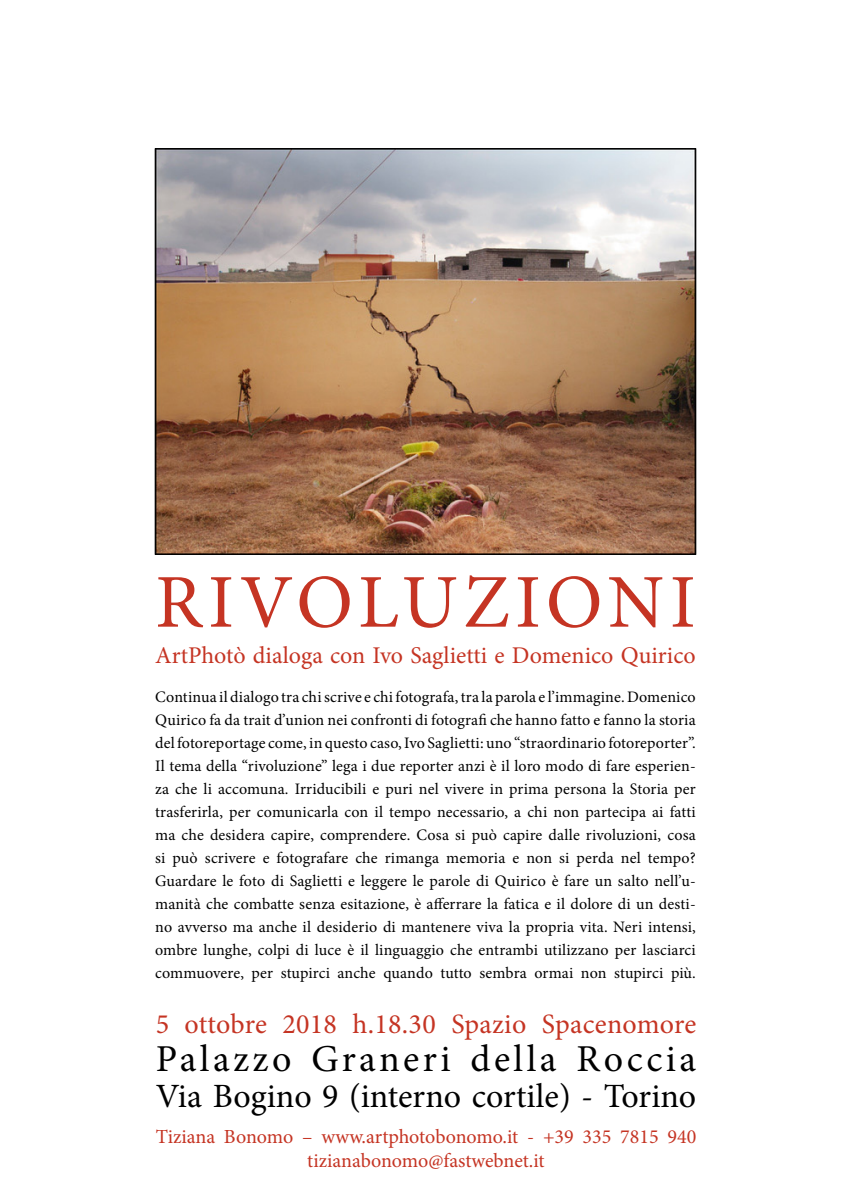
<style>
.page{position:relative;width:851px;height:1191px;background:#fff}
.page>*{position:absolute;margin:0;border:0;box-sizing:border-box;transform-origin:0 0}
.t1{font:76px "Minion Pro";letter-spacing:.07em;color:#c53423}
.t2{font:38px "Minion Pro";letter-spacing:.09em;color:#000}
.t3{font:34px "Minion Pro";color:#000}
.t4{font:28px "Minion Pro";letter-spacing:.01em;color:#c53423}
.t5{font:24px "Minion Pro";color:#c53423}
.t6{font:20px "Minion Pro";letter-spacing:-.005em;color:#c53423}
.t7{font:16px/23px "Minion Pro";letter-spacing:.005em;color:#000;text-align:justify}
</style>
<div class="page">
<img style="left:157px;top:150px;width:537px;height:403px">
<p class="t1" style="left:155px;top:551px;width:542px">RIVOLUZIONI</p>
<p class="t5" style="left:155px;top:639px;width:542px">ArtPhotò dialoga con Ivo Saglietti e Domenico Quirico</p>
<p class="t7" style="left:155px;top:685px;width:542px">Continua il dialogo tra chi scrive e chi fotografa, tra la parola e l’immagine. Domenico Quirico fa da trait d’union nei confronti di fotografi che hanno fatto e fanno la storia del fotoreportage come, in questo caso, Ivo Saglietti: uno “straordinario fotoreporter”.</p>
<p class="t7" style="left:155px;top:754px;width:542px">Il tema della “rivoluzione” lega i due reporter anzi è il loro modo di fare esperien&shy;za che li accomuna. Irriducibili e puri nel vivere in prima persona la Storia per trasferirla, per comunicarla con il tempo necessario, a chi non partecipa ai fatti ma che desidera capire, comprendere. Cosa si può capire dalle rivoluzioni, cosa si può scrivere e fotografare che rimanga memoria e non si perda nel tempo?<br>Guardare le foto di Saglietti e leggere le parole di Quirico è fare un salto nell’u&shy;manità che combatte senza esitazione, è afferrare la fatica e il dolore di un desti&shy;no avverso ma anche il desiderio di mantenere viva la propria vita. Neri intensi, ombre lunghe, colpi di luce è il linguaggio che entrambi utilizzano per lasciarci commuovere, per stupirci anche quando tutto sembra ormai non stupirci più.</p>
<p class="t4" style="left:156px;top:1005px;width:542px">5 ottobre 2018 h.18.30 Spazio Spacenomore</p>
<p class="t2" style="left:156px;top:1033px;width:542px">Palazzo Graneri della Roccia</p>
<p class="t3" style="left:156px;top:1073px;width:542px">Via Bogino 9 (interno cortile) - Torino</p>
<p class="t6" style="left:156px;top:1123px;width:542px">Tiziana Bonomo – www.artphotobonomo.it - +39 335 7815 940</p>
<p class="t6" style="left:307px;top:1147px;width:239px">tizianabonomo@fastwebnet.it</p>
</div>
